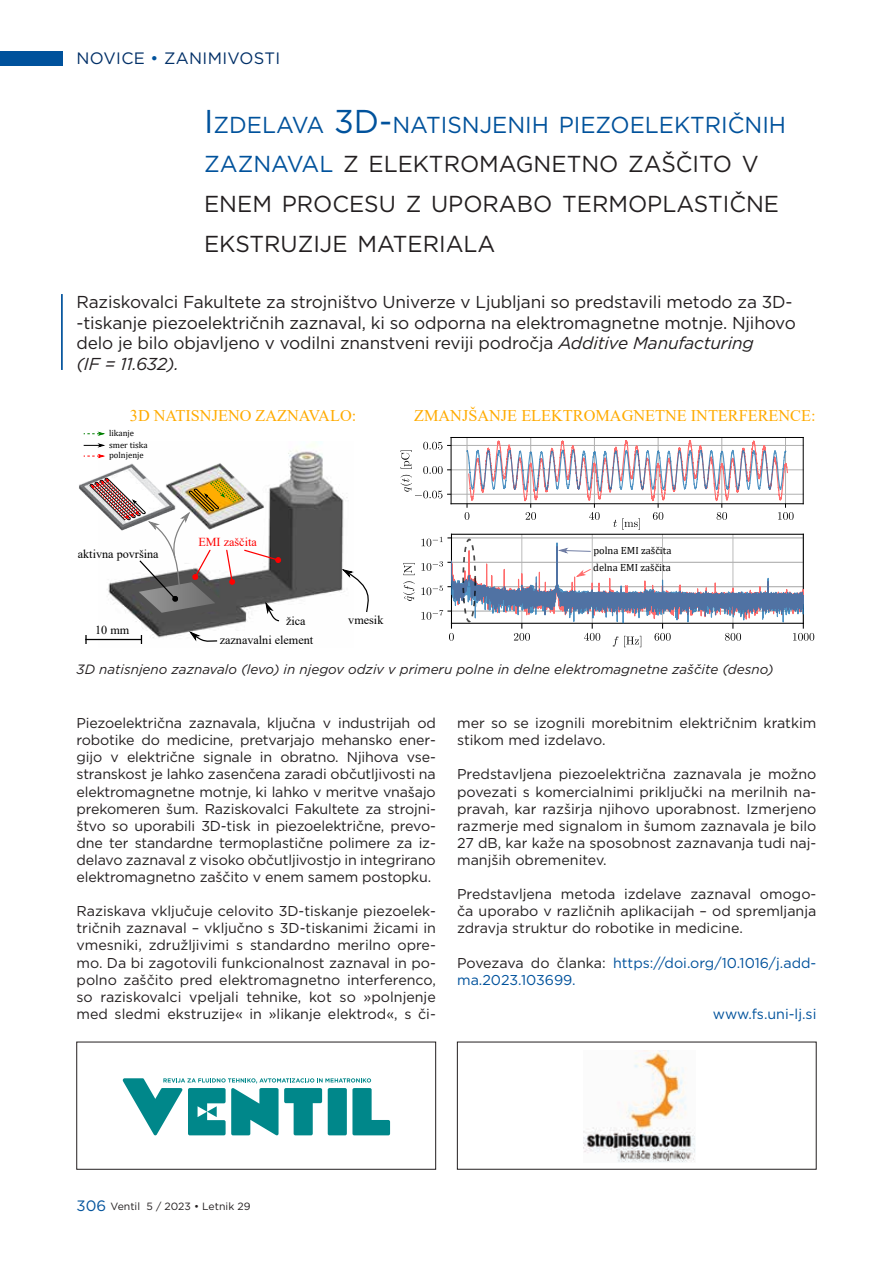
<style>
.page{position:relative;width:893px;height:1263px;background:#fff}
.page>*{position:absolute;margin:0;border:0;box-sizing:border-box;transform-origin:0 0}
.t1{font:23.1px/39.6px "Gotham";color:#231f20}
.t2{font:17.25px/20.7px "Gotham";letter-spacing:-.01em;color:#231f20}
.t3{font:16.5px "Gotham";letter-spacing:.02em;color:#002f67}
.t4{font:16.35px "Times New Roman";color:#ffab00}
.t5{font:15px "Gotham";color:#00529c}
.t6{font:14.25px/17.1px "Gotham";color:#231f20;text-align:justify}
.t7{font:14.25px/17.1px "Gotham";color:#00529c}
.t8{font:italic 13.5px "Gotham";color:#231f20}
.t9{font:12.15px "Times New Roman";color:#000}
.t10{font:12.15px "Times New Roman";color:#f00}
.t11{font:10.5px/17.1px "Cambria";color:#000}
.t12{font:10.5px "Gotham";color:#231f20}
.t13{font:8.7px/12px "Cambria";color:#000}
.s1{color:#00529c}
.s2{font-size:33px;color:#00529c}
.s3{font-style:italic}
.s4{color:#231f20}
</style>
<div class="page">
<hr style="left:61px;top:294px;width:2px;height:76px;background:#00529c">
<img style="left:98px;top:444px;width:249px;height:200px">
<hr style="left:85px;top:639px;width:57px;height:1px;background:#000">
<svg style="left:85px;top:635px;width:2px;height:9px"></svg>
<svg style="left:189px;top:631px;width:29px;height:12px"></svg>
<svg style="left:341px;top:569px;width:28px;height:44px"></svg>
<svg style="left:403px;top:581px;width:12px;height:20px"></svg>
<svg style="left:403px;top:563px;width:12px;height:12px"></svg>
<hr style="left:451px;top:534px;width:1px;height:89px;background:#000">
<hr style="left:803px;top:534px;width:1px;height:89px;background:#000">
<hr style="left:451px;top:534px;width:352px;height:1px;background:#000">
<hr style="left:451px;top:494px;width:352px;height:1px;background:#b0b0b0">
<hr style="left:451px;top:470px;width:352px;height:1px;background:#b0b0b0">
<hr style="left:451px;top:445px;width:352px;height:1px;background:#b0b0b0">
<svg style="left:401px;top:442px;width:50px;height:56px"></svg>
<svg style="left:468px;top:533px;width:321px;height:4px"></svg>
<svg style="left:465px;top:438px;width:329px;height:92px"></svg>
<hr style="left:451px;top:437px;width:1px;height:67px;background:#000">
<hr style="left:803px;top:437px;width:1px;height:67px;background:#000">
<hr style="left:451px;top:503px;width:352px;height:1px;background:#000">
<hr style="left:451px;top:437px;width:352px;height:1px;background:#000">
<img style="left:79px;top:463px;width:86px;height:36px">
<img style="left:165px;top:463px;width:99px;height:15px">
<svg style="left:84px;top:443px;width:21px;height:4px"></svg>
<svg style="left:84px;top:454px;width:21px;height:4px"></svg>
<svg style="left:84px;top:432px;width:21px;height:4px"></svg>
<svg style="left:89px;top:478px;width:192px;height:144px"></svg>
<svg style="left:421px;top:537px;width:393px;height:110px"></svg>
<div style="left:0;top:51px;width:62px;height:14px;background:#00529c"></div>
<svg style="left:123px;top:1078px;width:267px;height:57px"></svg>
<img style="left:584px;top:1050px;width:111px;height:112px">
<p class="t3" style="left:77px;top:48px;width:205px">NOVICE <span class="s1">•</span> ZANIMIVOSTI</p>
<h1 class="t1" style="left:204px;top:104px;width:583px"><span class="s2">I</span> <span class="s1">ZDELAVA</span> <span class="s2">3D-</span><span class="s1">NATISNJENIH PIEZOELEKTRIČNIH ZAZNAVAL</span> Z ELEKTROMAGNETNO ZAŠČITO V ENEM PROCESU Z UPORABO TERMOPLASTIČNE EKSTRUZIJE MATERIALA</h1>
<p class="t2" style="left:77px;top:291px;width:721px">Raziskovalci Fakultete za strojništvo Univerze v Ljubljani so predstavili metodo za 3D--tiskanje piezoelektričnih zaznaval, ki so odporna na elektromagnetne motnje. Njihovo delo je bilo objavljeno v vodilni znanstveni reviji področja <span class="s3">Additive Manufacturing<br>(IF = 11.632).</span></p>
<p class="t4" style="left:130px;top:404px;width:228px">3D NATISNJENO ZAZNAVALO:</p>
<p class="t4" style="left:414px;top:404px;width:403px">ZMANJŠANJE ELEKTROMAGNETNE INTERFERENCE:</p>
<p class="t13" style="left:109px;top:427px;width:40px">likanje smer tiska</p>
<p class="t13" style="left:109px;top:449px;width:36px">polnjenje</p>
<p class="t9" style="left:78px;top:545px;width:82px">aktivna površina</p>
<p class="t9" style="left:95px;top:621px;width:36px">10 mm</p>
<p class="t10" style="left:198px;top:533px;width:60px">EMI zaščita</p>
<p class="t9" style="left:286px;top:612px;width:21px">žica</p>
<p class="t9" style="left:348px;top:611px;width:37px">vmesik</p>
<p class="t9" style="left:220px;top:632px;width:95px">zaznavalni element</p>
<p class="t11" style="left:593px;top:542px;width:80px">polna EMI zaščita delna EMI zaščita</p>
<p class="t8" style="left:77px;top:661px;width:699px">3D natisnjeno zaznavalo (levo) in njegov odziv v primeru polne in delne elektromagnetne zaščite (desno)</p>
<p class="t6" style="left:77px;top:714px;width:361px">Piezoelektrična zaznavala, ključna v industrijah od robotike do medicine, pretvarjajo mehansko ener&shy;gijo v električne signale in obratno. Njihova vse&shy;stranskost je lahko zasenčena zaradi občutljivosti na elektromagnetne motnje, ki lahko v meritve vnašajo prekomeren šum. Raziskovalci Fakultete za strojni&shy;štvo so uporabili 3D-tisk in piezoelektrične, prevo&shy;dne ter standardne termoplastične polimere za iz&shy;delavo zaznaval z visoko občutljivostjo in integrirano elektromagnetno zaščito v enem samem postopku.</p>
<p class="t6" style="left:77px;top:902px;width:361px">Raziskava vključuje celovito 3D-tiskanje piezoelek&shy;tričnih zaznaval – vključno s 3D-tiskanimi žicami in vmesniki, združljivimi s standardno merilno opre&shy;mo. Da bi zagotovili funkcionalnost zaznaval in po&shy;polno zaščito pred elektromagnetno interferenco, so raziskovalci vpeljali tehnike, kot so »polnjenje med sledmi ekstruzije« in »likanje elektrod«, s či-</p>
<p class="t6" style="left:457px;top:714px;width:361px">mer so se izognili morebitnim električnim kratkim stikom med izdelavo.</p>
<p class="t6" style="left:457px;top:765px;width:361px">Predstavljena piezoelektrična zaznavala je možno povezati s komercialnimi priključki na merilnih na&shy;pravah, kar razširja njihovo uporabnost. Izmerjeno razmerje med signalom in šumom zaznavala je bilo 27 dB, kar kaže na sposobnost zaznavanja tudi naj&shy;manjših obremenitev.</p>
<p class="t6" style="left:457px;top:885px;width:361px">Predstavljena metoda izdelave zaznaval omogo&shy;ča uporabo v različnih aplikacijah – od spremljanja zdravja struktur do robotike in medicine.</p>
<p class="t7" style="left:457px;top:954px;width:361px"><span class="s4">Povezava do članka:</span> https://doi.org/10.1016/j.add&shy;ma.2023.103699.</p>
<p class="t7" style="left:713px;top:1005px;width:105px">www.fs.uni-lj.si</p>
<p class="t5" style="left:77px;top:1196px;width:31px">306</p>
<p class="t12" style="left:111px;top:1199px;width:141px">Ventil 5 / 2023 • Letnik 29</p>
</div>
